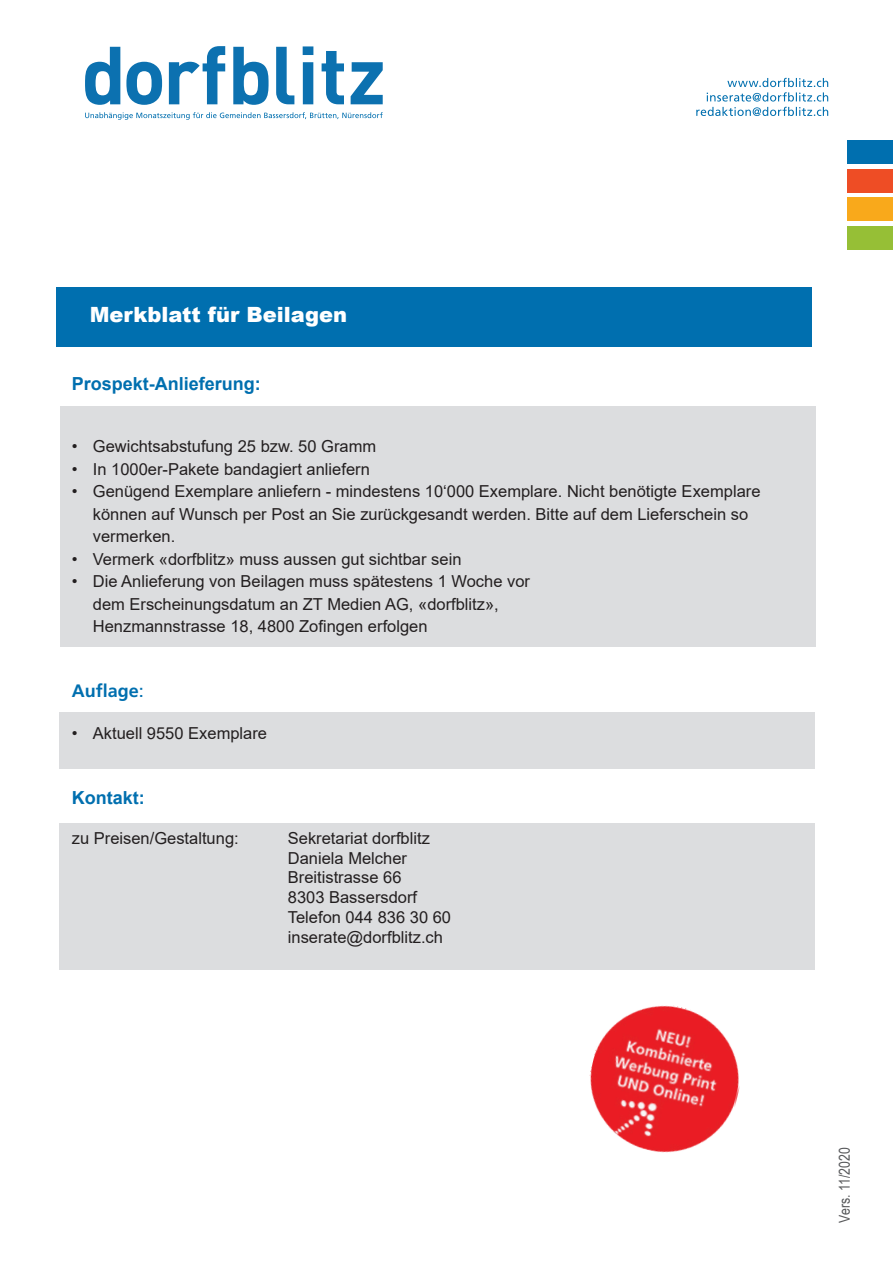
<style>
.page{position:relative;width:893px;height:1263px;background:#fff}
.page>*{position:absolute;margin:0;border:0;box-sizing:border-box;transform-origin:0 0}
.t1{font:900 21px "Arial";color:#fff}
.t2{font:700 18px "Arial";color:#006faf}
.t3{font:700 18px "Frutiger LT Std";color:#006faf}
.t4{font:16.5px/19.8px "Arial";color:#231f20}
.t5{font:15px "Arial Narrow";color:#57585a}
.s1{font-weight:400}
</style>
<div class="page">
<svg style="left:85px;top:47px;width:35px;height:58px"></svg>
<svg style="left:126px;top:62px;width:36px;height:43px"></svg>
<svg style="left:169px;top:46px;width:56px;height:58px"></svg>
<svg style="left:233px;top:47px;width:36px;height:58px"></svg>
<svg style="left:276px;top:47px;width:18px;height:57px"></svg>
<svg style="left:303px;top:46px;width:10px;height:58px"></svg>
<svg style="left:322px;top:51px;width:22px;height:53px"></svg>
<svg style="left:351px;top:62px;width:32px;height:42px"></svg>
<svg style="left:85px;top:112px;width:298px;height:8px"></svg>
<div style="left:847px;top:140px;width:46px;height:24px;background:#006faf"></div>
<div style="left:847px;top:169px;width:46px;height:24px;background:#ee4d25"></div>
<div style="left:847px;top:198px;width:46px;height:23px;background:#f9a91b"></div>
<div style="left:847px;top:226px;width:46px;height:24px;background:#96bf36"></div>
<svg style="left:696px;top:78px;width:132px;height:38px"></svg>
<div style="left:60px;top:823px;width:755px;height:146px;background:#dcdddf"></div>
<div style="left:57px;top:287px;width:755px;height:60px;background:#006faf"></div>
<img style="left:589px;top:1005px;width:151px;height:148px">
<div style="left:60px;top:712px;width:755px;height:57px;background:#dcdddf"></div>
<div style="left:60px;top:406px;width:756px;height:241px;background:#dcdddf"></div>
<p class="t1" style="left:90px;top:299px;width:259px">Merkblatt für Beilagen</p>
<p class="t2" style="left:72px;top:371px;width:191px">Prospekt-Anlieferung:</p>
<p class="t4" style="left:72px;top:436px;width:306px">• Gewichtsabstufung 25 bzw. 50 Gramm</p>
<p class="t4" style="left:72px;top:459px;width:299px">• In 1000er-Pakete bandagiert anliefern</p>
<p class="t4" style="left:93px;top:480px;width:669px;line-height:22.5px;text-indent:-21px">• Genügend Exemplare anliefern - mindestens 10‘000 Exemplare. Nicht benötigte Exemplare können auf Wunsch per Post an Sie zurückgesandt werden. Bitte auf dem Lieferschein so vermerken.</p>
<p class="t4" style="left:72px;top:549px;width:391px">• Vermerk «dorfblitz» muss aussen gut sichtbar sein</p>
<p class="t4" style="left:93px;top:570px;width:439px;line-height:22.5px;text-indent:-21px">• Die Anlieferung von Beilagen muss spätestens 1 Woche vor dem Erscheinungsdatum an ZT Medien AG, «dorfblitz»,<br>Henzmannstrasse 18, 4800 Zofingen erfolgen</p>
<p class="t3" style="left:72px;top:680px;width:74px">Auflage<span class="s1">:</span></p>
<p class="t4" style="left:72px;top:723px;width:197px">• Aktuell 9550 Exemplare</p>
<p class="t2" style="left:72px;top:785px;width:74px">Kontakt:</p>
<p class="t4" style="left:72px;top:828px;width:168px">zu Preisen/Gestaltung:</p>
<p class="t4" style="left:288px;top:828px;width:165px">Sekretariat dorfblitz<br>Daniela Melcher<br>Breitistrasse 66<br>8303 Bassersdorf<br>Telefon 044 836 30 60 inserate@dorfblitz.ch</p>
<p class="t5" style="left:834px;top:1222px;width:77px;rotate:-90deg">Vers. 11/2020</p>
</div>
